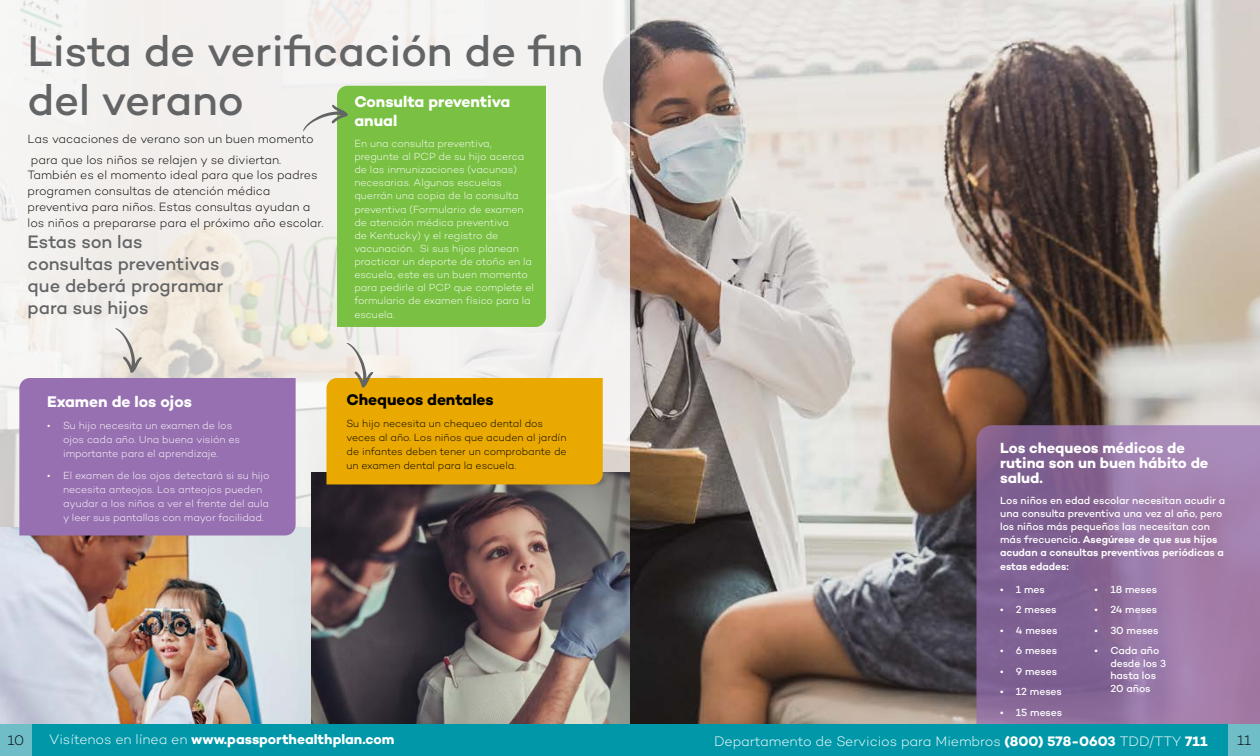
<style>
.page{position:relative;width:1260px;height:756px;background:#fff}
.page>*{position:absolute;margin:0;border:0;box-sizing:border-box;transform-origin:0 0}
.t1{font:500 43.75px/49px "Campton";letter-spacing:-.005em;color:#636466}
.t2{font:500 18.38px/22.1px "Campton";letter-spacing:-.005em;color:#636466}
.t3{font:700 15.75px/18.9px "Campton";letter-spacing:-.005em;color:#fff}
.t4{font:700 15.75px "Campton";letter-spacing:-.005em;color:#000}
.t5{font:700 14.88px/14.9px "Campton";color:#fff}
.t6{font:300 14px "Campton";letter-spacing:-.01em;color:#fff}
.t7{font:700 14px "Campton";color:#fff}
.t8{font:300 14px "Campton";color:#000}
.t9{font:300 12.25px/15.8px "Campton";letter-spacing:-.01em;color:#000}
.t10{font:300 10.5px/13.1px "Campton";letter-spacing:-.005em;color:#fff}
.t11{font:500 10.5px/13.3px "Campton";letter-spacing:-.005em;color:#fff}
.t12{font:300 10.5px/14px "Campton";color:#000}
.s1{font-weight:600}
.s2{font-weight:300}
.s3{font-weight:700}
</style>
<div class="page">
<img style="left:630px;top:0;width:630px;height:724px">
<svg style="left:0;top:0;width:630px;height:528px;fill:#f3f0ee"></svg>
<svg style="left:976px;top:425px;width:284px;height:299px;background:#91709f"></svg>
<img style="left:0;top:528px;width:311px;height:196px">
<div style="left:337px;top:86px;width:209px;height:241px;background:#7ac143"></div>
<img style="left:311px;top:472px;width:319px;height:252px">
<div style="left:19px;top:378px;width:277px;height:158px;background:#9770b1"></div>
<svg style="left:115px;top:328px;width:27px;height:45px"></svg>
<svg style="left:326px;top:343px;width:277px;height:141px;background:#eab93b"></svg>
<svg style="left:303px;top:104px;width:45px;height:28px"></svg>
<div style="left:29px;top:724px;width:1199px;height:32px;background:#0098a9"></div>
<div style="left:0;top:724px;width:32px;height:32px;background:#6ebdc7"></div>
<div style="left:1228px;top:724px;width:32px;height:32px;background:#6ebdc7"></div>
<h1 class="t1" style="left:28px;top:26px;width:557px">Lista de verificación de fin del verano</h1>
<p class="t9" style="left:28px;top:129px;width:288px;line-height:20.1px">Las vacaciones de verano son un buen momento para que los niños se relajen y se diviertan.</p>
<p class="t9" style="left:28px;top:167px;width:298px">También es el momento ideal para que los padres programen consultas de atención médica preventiva para niños. Estas consultas ayudan a los niños a prepararse para el próximo año escolar.</p>
<p class="t3" style="left:354px;top:92px;width:158px">Consulta preventiva anual</p>
<p class="t10" style="left:354px;top:137px;width:181px">En una consulta preventiva, pregunte al PCP de su hijo acerca de las inmunizaciones (vacunas) necesarias. Algunas escuelas querrán una copia de la consulta preventiva (Formulario de examen de atención médica preventiva<br>de Kentucky) y el registro de vacunación. Si sus hijos planean practicar un deporte de otoño en la escuela, este es un buen momento para pedirle al PCP que complete el formulario de examen físico para la escuela.</p>
<p class="t2" style="left:28px;top:231px;width:197px">Estas son las consultas preventivas que deberá programar para sus hijos</p>
<p class="t3" style="left:47px;top:392px;width:146px">Examen de los ojos</p>
<p class="t10" style="left:63px;top:418px;width:179px;line-height:14px;text-indent:-16px">• Su hijo necesita un examen de los ojos cada año. Una buena visión es importante para el aprendizaje.</p>
<p class="t10" style="left:63px;top:468px;width:208px;line-height:14px;text-indent:-16px">• El examen de los ojos detectará si su hijo necesita anteojos. Los anteojos pueden ayudar a los niños a ver el frente del aula y leer sus pantallas con mayor facilidad.</p>
<p class="t4" style="left:346px;top:390px;width:149px">Chequeos dentales</p>
<p class="t12" style="left:346px;top:417px;width:222px">Su hijo necesita un chequeo dental dos veces al año. Los niños que acuden al jardín de infantes deben tener un comprobante de un examen dental para la escuela.</p>
<p class="t5" style="left:1000px;top:440px;width:210px">Los chequeos médicos de rutina son un buen hábito de salud.</p>
<p class="t11" style="left:1000px;top:493px;width:227px">Los niños en edad escolar necesitan acudir a una consulta preventiva una vez al año, pero los niños más pequeños las necesitan con más frecuencia. <span class="s1">Asegúrese de que sus hijos acudan a consultas preventivas periódicas a estas edades:</span></p>
<p class="t11" style="left:1000px;top:582px;width:46px">• 1 mes</p>
<p class="t11" style="left:1000px;top:603px;width:58px">• 2 meses</p>
<p class="t11" style="left:1000px;top:623px;width:59px">• 4 meses</p>
<p class="t11" style="left:1000px;top:644px;width:59px">• 6 meses</p>
<p class="t11" style="left:1000px;top:664px;width:59px">• 9 meses</p>
<p class="t11" style="left:1000px;top:685px;width:63px">• 12 meses</p>
<p class="t11" style="left:1000px;top:705px;width:64px">• 15 meses</p>
<p class="t11" style="left:1095px;top:582px;width:64px">• 18 meses</p>
<p class="t11" style="left:1095px;top:603px;width:64px">• 24 meses</p>
<p class="t11" style="left:1095px;top:623px;width:66px">• 30 meses</p>
<p class="t11" style="left:1110px;top:644px;width:57px;line-height:12.6px;text-indent:-16px">• Cada año desde los 3 hasta los<br>20 años</p>
<h3 class="t8" style="left:8px;top:731px;width:18px">10</h3>
<h3 class="t7" style="left:49px;top:731px;width:347px"><span class="s2">Visítenos en línea en</span> www.passporthealthplan.com</h3>
<h3 class="t6" style="left:714px;top:733px;width:495px">Departamento de Servicios para Miembros <span class="s3">(800) 578-0603</span> TDD/TTY <span class="s3">711</span></h3>
<h3 class="t8" style="left:1237px;top:732px;width:16px">11</h3>
</div>
